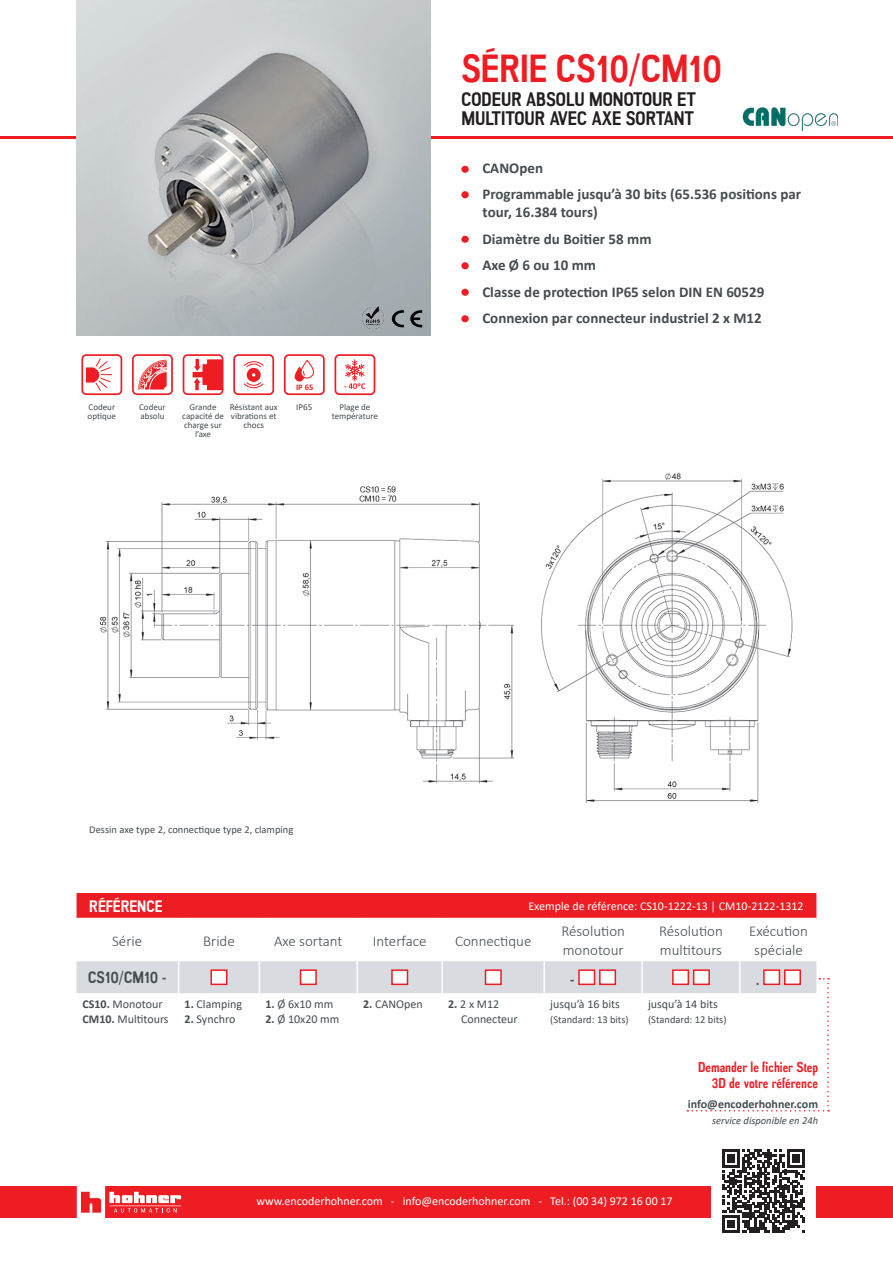
<style>
.page{position:relative;width:893px;height:1263px;background:#fff}
.page>*{position:absolute;margin:0;border:0;box-sizing:border-box;transform-origin:0 0}
.SERIE{font:700 39px "Akazan";color:#ee1d23}
.SUBTÍTULO{font:700 19.5px/19.5px "Akazan";color:#231f20}
.Ref-Serie{font:700 16.5px "Akazan";color:#454c50}
.TÍTULO{font:700 16.5px "Akazan";color:#fff}
.Descripción{font:700 15px/18px "Calibri";color:#454c50}
.Opción{font:300 15px/19.5px "Calibri";color:#454c50}
.Step-3D{font:700 14.25px/16.5px "Akazan";color:#ee1d23;text-align:right}
.Código{font:12px/15px "Calibri";color:#454c50}
.TÍTULO-nota{font:12px "Calibri";color:#fff}
.mail{font:700 12px "Calibri";color:#454c50}
.Pies{font:10.5px "Calibri";color:#454c50}
.Código-2{font:10.5px "Calibri";color:#454c50}
._24h{font:italic 10.5px "Calibri";color:#454c50}
.Iconos{font:9px/9px "Calibri";color:#454c50;text-align:center}
.t1{font:700 8.55px "Calibri";color:#ee1d23}
.s1{font-weight:700}
</style>
<div class="page">
<hr style="left:0;top:136px;width:893px;height:3px;background:#ee1d23">
<div style="left:0;top:1187px;width:893px;height:31px;background:#ee1d23"></div>
<svg style="left:77px;top:1186px;width:104px;height:32px"></svg>
<div style="left:77px;top:893px;width:739px;height:25px;background:#ee1d23"></div>
<img style="left:77px;top:0;width:354px;height:335px">
<svg style="left:392px;top:310px;width:12px;height:17px"></svg>
<svg style="left:410px;top:310px;width:12px;height:17px"></svg>
<img style="left:361px;top:306px;width:23px;height:24px">
<div style="left:81px;top:354px;width:41px;height:41px;border:2px solid #ee1d23;border-radius:4px"></div>
<svg style="left:86px;top:358px;width:27px;height:33px"></svg>
<div style="left:132px;top:354px;width:41px;height:41px;border:2px solid #ee1d23;border-radius:4px"></div>
<svg style="left:138px;top:360px;width:29px;height:29px"></svg>
<div style="left:183px;top:354px;width:40px;height:41px;border:2px solid #ee1d23;border-radius:4px"></div>
<svg style="left:193px;top:359px;width:30px;height:31px"></svg>
<div style="left:233px;top:354px;width:41px;height:41px;border:2px solid #ee1d23;border-radius:4px"></div>
<svg style="left:244px;top:361px;width:20px;height:27px"></svg>
<div style="left:284px;top:354px;width:41px;height:41px;border:2px solid #ee1d23;border-radius:4px"></div>
<svg style="left:294px;top:360px;width:20px;height:22px"></svg>
<div style="left:334px;top:354px;width:41px;height:41px;border:2px solid #ee1d23;border-radius:4px"></div>
<svg style="left:344px;top:360px;width:21px;height:29px"></svg>
<div style="left:461px;top:166px;width:8px;height:7px;background:#ee1d23;border-radius:50%"></div>
<div style="left:461px;top:191px;width:8px;height:7px;background:#ee1d23;border-radius:50%"></div>
<div style="left:461px;top:236px;width:8px;height:7px;background:#ee1d23;border-radius:50%"></div>
<div style="left:461px;top:262px;width:8px;height:7px;background:#ee1d23;border-radius:50%"></div>
<div style="left:461px;top:289px;width:8px;height:7px;background:#ee1d23;border-radius:50%"></div>
<div style="left:461px;top:315px;width:8px;height:7px;background:#ee1d23;border-radius:50%"></div>
<div style="left:711px;top:1140px;width:105px;height:102px;background:#fff"></div>
<svg style="left:722px;top:1150px;width:83px;height:82px"></svg>
<img style="left:742px;top:107px;width:96px;height:23px">
<img style="left:99px;top:472px;width:694px;height:331px">
<svg style="left:77px;top:961px;width:752px;height:150px"></svg>
<p class="t1" style="left:296px;top:381px;width:19px">IP 65</p>
<p class="Iconos" style="left:88px;top:403px;width:30px;text-align:left">Codeur optique</p>
<p class="Iconos" style="left:139px;top:403px;width:28px;text-align:left">Codeur absolu</p>
<p class="Iconos" style="left:182px;top:403px;width:43px">Grande capacité de charge sur l’axe</p>
<p class="Iconos" style="left:230px;top:403px;width:50px">Résistant aux vibrations et chocs</p>
<p class="Iconos" style="left:296px;top:403px;width:18px">IP65</p>
<p class="Iconos" style="left:332px;top:403px;width:48px">Plage de température</p>
<p class="SERIE" style="left:461px;top:47px;width:262px">SÉRIE CS10/CM10</p>
<p class="SUBTÍTULO" style="left:461px;top:90px;width:236px">CODEUR ABSOLU MONOTOUR ET<br>MULTITOUR AVEC AXE SORTANT</p>
<p class="Descripción" style="left:482px;top:159px;width:62px">CANOpen</p>
<p class="Descripción" style="left:482px;top:185px;width:320px">Programmable jusqu’à 30 bits (65.536 positions par tour, 16.384 tours)</p>
<p class="Descripción" style="left:482px;top:230px;width:171px">Diamètre du Boitier 58 mm</p>
<p class="Descripción" style="left:482px;top:256px;width:115px">Axe Ø 6 ou 10 mm</p>
<p class="Descripción" style="left:482px;top:283px;width:283px">Classe de protection IP65 selon DIN EN 60529</p>
<p class="Descripción" style="left:482px;top:309px;width:281px">Connexion par connecteur industriel 2 x M12</p>
<p class="Pies" style="left:89px;top:822px;width:206px">Dessin axe type 2, connectique type 2, clamping</p>
<p class="TÍTULO" style="left:89px;top:897px;width:75px">RÉFÉRENCE</p>
<p class="TÍTULO-nota" style="left:528px;top:898px;width:277px">Exemple de référence: CS10-1222-13 | CM10-2122-1312</p>
<p class="Opción" style="left:112px;top:931px;width:32px">Série</p>
<p class="Opción" style="left:203px;top:931px;width:33px">Bride</p>
<p class="Opción" style="left:274px;top:931px;width:70px">Axe sortant</p>
<p class="Opción" style="left:373px;top:931px;width:55px">Interface</p>
<p class="Opción" style="left:455px;top:931px;width:78px">Connectique</p>
<p class="Opción" style="left:561px;top:921px;width:65px">Résolution monotour</p>
<p class="Opción" style="left:659px;top:921px;width:65px">Résolution multitours</p>
<p class="Opción" style="left:749px;top:921px;width:60px;text-align:center">Exécution spéciale</p>
<p class="Ref-Serie" style="left:88px;top:968px;width:80px">CS10/CM10 -</p>
<p class="Ref-Serie" style="left:570px;top:970px;width:6px">-</p>
<p class="Ref-Serie" style="left:756px;top:970px;width:5px">.</p>
<p class="Código" style="left:83px;top:996px;width:82px"><span class="s1">CS10.</span> Monotour</p>
<p class="Código" style="left:83px;top:1011px;width:88px"><span class="s1">CM10.</span> Multitours</p>
<p class="Código" style="left:265px;top:996px;width:70px"><span class="s1">1.</span> Ø 6x10 mm</p>
<p class="Código" style="left:265px;top:1011px;width:76px"><span class="s1">2.</span> Ø 10x20 mm</p>
<p class="Código" style="left:363px;top:996px;width:61px"><span class="s1">2.</span> CANOpen</p>
<p class="Código" style="left:461px;top:996px;width:58px;text-indent:-13px"><span class="s1">2.</span> 2 x M12<br>Connecteur</p>
<p class="Código" style="left:550px;top:996px;width:71px">jusqu’à 16 bits</p>
<p class="Código" style="left:648px;top:996px;width:71px">jusqu’à 14 bits</p>
<p class="Código-2" style="left:648px;top:1012px;width:80px">(Standard: 12 bits)</p>
<p class="Código" style="left:185px;top:996px;width:59px"><span class="s1">1.</span> Clamping</p>
<p class="Código" style="left:185px;top:1011px;width:52px"><span class="s1">2.</span> Synchro</p>
<p class="Código-2" style="left:550px;top:1012px;width:80px">(Standard: 13 bits)</p>
<p class="Step-3D" style="left:698px;top:1059px;width:122px">Demander le fichier Step<br>3D de votre référence</p>
<p class="mail" style="left:688px;top:1095px;width:132px">info@encoderhohner.com</p>
<p class="_24h" style="left:712px;top:1113px;width:108px">service disponible en 24h</p>
<p class="TÍTULO-nota" style="left:257px;top:1193px;width:418px">www.encoderhohner.com - info@encoderhohner.com - Tel.: (00 34) 972 16 00 17</p>
</div>
